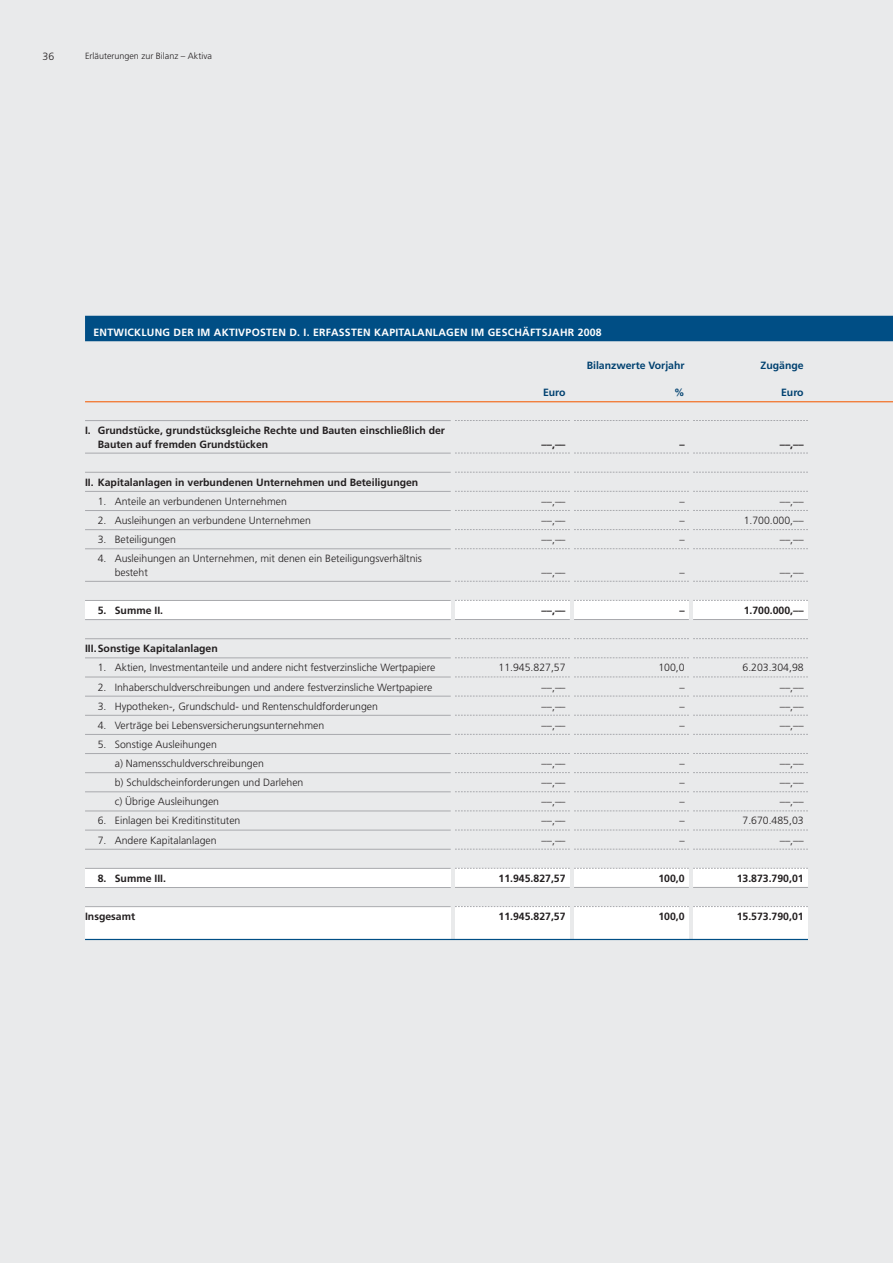
<style>
.page{position:relative;width:893px;height:1263px;background:#e9eaeb}
.page>*{position:absolute;margin:0;border:0;box-sizing:border-box;transform-origin:0 0}
.t1{font:300 10.5px/13.4px "Frutiger LT";color:#231f20}
.t2{font:700 10.5px/13.4px "Frutiger LT";color:#231f20}
.t3{font:700 10.5px "Frutiger LT";letter-spacing:.025em;color:#fff}
.t4{font:700 10.5px "Frutiger LT";color:#004170}
.t5{font:300 9px "Frutiger LT";color:#231f20}
</style>
<div class="page">
<div style="left:85px;top:600px;width:366px;height:19px;background:#fff"></div>
<div style="left:85px;top:868px;width:366px;height:19px;background:#fff"></div>
<div style="left:85px;top:907px;width:366px;height:32px;background:#fff"></div>
<div style="left:455px;top:600px;width:115px;height:19px;background:#fff"></div>
<div style="left:455px;top:868px;width:115px;height:19px;background:#fff"></div>
<div style="left:455px;top:907px;width:115px;height:32px;background:#fff"></div>
<div style="left:574px;top:600px;width:115px;height:19px;background:#fff"></div>
<div style="left:574px;top:868px;width:115px;height:19px;background:#fff"></div>
<div style="left:574px;top:907px;width:115px;height:32px;background:#fff"></div>
<div style="left:693px;top:600px;width:115px;height:19px;background:#fff"></div>
<div style="left:693px;top:868px;width:115px;height:19px;background:#fff"></div>
<div style="left:693px;top:907px;width:115px;height:32px;background:#fff"></div>
<div style="left:85px;top:316px;width:808px;height:25px;background:#004e85"></div>
<hr style="left:85px;top:401px;width:808px;height:1px;background:#f36e21">
<hr style="left:85px;top:420px;width:366px;height:1px;background:#a8a9ad">
<hr style="left:85px;top:453px;width:366px;height:1px;background:#a8a9ad">
<hr style="left:85px;top:472px;width:366px;height:1px;background:#a8a9ad">
<hr style="left:85px;top:491px;width:366px;height:1px;background:#a8a9ad">
<hr style="left:85px;top:510px;width:366px;height:1px;background:#a8a9ad">
<hr style="left:85px;top:529px;width:366px;height:1px;background:#a8a9ad">
<hr style="left:85px;top:548px;width:366px;height:1px;background:#a8a9ad">
<hr style="left:85px;top:581px;width:366px;height:1px;background:#a8a9ad">
<hr style="left:85px;top:600px;width:366px;height:1px;background:#a8a9ad">
<hr style="left:85px;top:619px;width:366px;height:1px;background:#a8a9ad">
<hr style="left:85px;top:638px;width:366px;height:1px;background:#a8a9ad">
<hr style="left:85px;top:657px;width:366px;height:1px;background:#a8a9ad">
<hr style="left:85px;top:677px;width:366px;height:1px;background:#a8a9ad">
<hr style="left:85px;top:696px;width:366px;height:1px;background:#a8a9ad">
<hr style="left:85px;top:715px;width:366px;height:1px;background:#a8a9ad">
<hr style="left:85px;top:734px;width:366px;height:1px;background:#a8a9ad">
<hr style="left:85px;top:753px;width:366px;height:1px;background:#a8a9ad">
<hr style="left:85px;top:772px;width:366px;height:1px;background:#a8a9ad">
<hr style="left:85px;top:791px;width:366px;height:1px;background:#a8a9ad">
<hr style="left:85px;top:811px;width:366px;height:1px;background:#a8a9ad">
<hr style="left:85px;top:830px;width:366px;height:1px;background:#a8a9ad">
<hr style="left:85px;top:849px;width:366px;height:1px;background:#a8a9ad">
<hr style="left:85px;top:868px;width:366px;height:1px;background:#a8a9ad">
<hr style="left:85px;top:887px;width:366px;height:1px;background:#a8a9ad">
<hr style="left:85px;top:906px;width:366px;height:1px;background:#a8a9ad">
<hr style="left:85px;top:939px;width:808px;height:1px;background:#004e85">
<svg style="left:455px;top:420px;width:353px;height:1px"></svg>
<svg style="left:455px;top:453px;width:353px;height:1px"></svg>
<svg style="left:455px;top:472px;width:353px;height:1px"></svg>
<svg style="left:455px;top:491px;width:353px;height:1px"></svg>
<svg style="left:455px;top:510px;width:353px;height:1px"></svg>
<svg style="left:455px;top:529px;width:353px;height:1px"></svg>
<svg style="left:455px;top:548px;width:353px;height:1px"></svg>
<svg style="left:455px;top:581px;width:353px;height:1px"></svg>
<svg style="left:455px;top:600px;width:353px;height:1px"></svg>
<hr style="left:693px;top:619px;width:115px;height:1px;background:#a8a9ad">
<hr style="left:574px;top:619px;width:115px;height:1px;background:#a8a9ad">
<hr style="left:455px;top:619px;width:115px;height:1px;background:#a8a9ad">
<svg style="left:455px;top:638px;width:353px;height:1px"></svg>
<svg style="left:455px;top:657px;width:353px;height:1px"></svg>
<svg style="left:455px;top:677px;width:353px;height:1px"></svg>
<svg style="left:455px;top:696px;width:353px;height:1px"></svg>
<svg style="left:455px;top:715px;width:353px;height:1px"></svg>
<svg style="left:455px;top:734px;width:353px;height:1px"></svg>
<svg style="left:455px;top:753px;width:353px;height:1px"></svg>
<svg style="left:455px;top:772px;width:353px;height:1px"></svg>
<svg style="left:455px;top:791px;width:353px;height:1px"></svg>
<svg style="left:455px;top:810px;width:353px;height:1px"></svg>
<svg style="left:455px;top:830px;width:353px;height:1px"></svg>
<svg style="left:455px;top:849px;width:353px;height:1px"></svg>
<svg style="left:455px;top:868px;width:353px;height:1px"></svg>
<hr style="left:693px;top:887px;width:115px;height:1px;background:#a8a9ad">
<hr style="left:574px;top:887px;width:115px;height:1px;background:#a8a9ad">
<hr style="left:455px;top:887px;width:115px;height:1px;background:#a8a9ad">
<svg style="left:455px;top:906px;width:353px;height:1px"></svg>
<div style="left:808px;top:933px;width:85px;height:44px;background:#e9eaeb"></div>
<p class="t1" style="left:43px;top:51px;width:13px">36</p>
<p class="t5" style="left:85px;top:53px;width:128px">Erläuterungen zur Bilanz – Aktiva</p>
<p class="t3" style="left:94px;top:328px;width:510px">ENTWICKLUNG DER IM AKTIVPOSTEN D. I. ERFASSTEN KAPITALANLAGEN IM GESCHÄFTSJAHR 2008</p>
<p class="t4" style="left:587px;top:361px;width:99px">Bilanzwerte Vorjahr</p>
<p class="t4" style="left:761px;top:361px;width:45px">Zugänge</p>
<p class="t4" style="left:543px;top:388px;width:24px">Euro</p>
<p class="t4" style="left:674px;top:388px;width:12px">%</p>
<p class="t4" style="left:781px;top:388px;width:24px">Euro</p>
<p class="t2" style="left:98px;top:425px;width:349px;text-indent:-13px">I. Grundstücke, grundstücksgleiche Rechte und Bauten einschließlich der<br>Bauten auf fremden Grundstücken</p>
<p class="t2" style="left:542px;top:438px;width:25px">––,––</p>
<p class="t2" style="left:679px;top:438px;width:7px">–</p>
<p class="t2" style="left:780px;top:438px;width:25px">––,––</p>
<p class="t2" style="left:85px;top:476px;width:335px">II. Kapitalanlagen in verbundenen Unternehmen und Beteiligungen</p>
<p class="t1" style="left:98px;top:495px;width:191px">1. Anteile an verbundenen Unternehmen</p>
<p class="t1" style="left:542px;top:495px;width:25px">––,––</p>
<p class="t1" style="left:679px;top:495px;width:7px">–</p>
<p class="t1" style="left:780px;top:495px;width:25px">––,––</p>
<p class="t1" style="left:98px;top:514px;width:215px">2. Ausleihungen an verbundene Unternehmen</p>
<p class="t1" style="left:542px;top:514px;width:25px">––,––</p>
<p class="t1" style="left:679px;top:514px;width:7px">–</p>
<p class="t1" style="left:744px;top:514px;width:62px">1.700.000,––</p>
<p class="t1" style="left:98px;top:534px;width:80px">3. Beteiligungen</p>
<p class="t1" style="left:542px;top:534px;width:25px">––,––</p>
<p class="t1" style="left:679px;top:534px;width:7px">–</p>
<p class="t1" style="left:780px;top:534px;width:25px">––,––</p>
<p class="t1" style="left:115px;top:553px;width:309px;text-indent:-17px">4. Ausleihungen an Unternehmen, mit denen ein Beteiligungsverhältnis besteht</p>
<p class="t1" style="left:542px;top:566px;width:25px">––,––</p>
<p class="t1" style="left:679px;top:566px;width:7px">–</p>
<p class="t1" style="left:780px;top:566px;width:25px">––,––</p>
<p class="t2" style="left:98px;top:604px;width:67px">5. Summe II.</p>
<p class="t2" style="left:542px;top:604px;width:25px">––,––</p>
<p class="t2" style="left:679px;top:604px;width:7px">–</p>
<p class="t2" style="left:744px;top:604px;width:62px">1.700.000,––</p>
<p class="t2" style="left:85px;top:643px;width:134px">III.Sonstige Kapitalanlagen</p>
<p class="t1" style="left:98px;top:662px;width:339px">1. Aktien, Investmentanteile und andere nicht festverzinsliche Wertpapiere</p>
<p class="t1" style="left:499px;top:662px;width:69px">11.945.827,57</p>
<p class="t1" style="left:658px;top:662px;width:28px">100,0</p>
<p class="t1" style="left:742px;top:662px;width:63px">6.203.304,98</p>
<p class="t1" style="left:98px;top:681px;width:336px">2. Inhaberschuldverschreibungen und andere festverzinsliche Wertpapiere</p>
<p class="t1" style="left:542px;top:681px;width:25px">––,––</p>
<p class="t1" style="left:679px;top:681px;width:7px">–</p>
<p class="t1" style="left:780px;top:681px;width:25px">––,––</p>
<p class="t1" style="left:98px;top:700px;width:282px">3. Hypotheken-, Grundschuld- und Rentenschuldforderungen</p>
<p class="t1" style="left:542px;top:700px;width:25px">––,––</p>
<p class="t1" style="left:679px;top:700px;width:7px">–</p>
<p class="t1" style="left:780px;top:700px;width:25px">––,––</p>
<p class="t1" style="left:98px;top:719px;width:228px">4. Verträge bei Lebensversicherungsunternehmen</p>
<p class="t1" style="left:542px;top:719px;width:25px">––,––</p>
<p class="t1" style="left:679px;top:719px;width:7px">–</p>
<p class="t1" style="left:780px;top:719px;width:25px">––,––</p>
<p class="t1" style="left:115px;top:735px;width:151px;line-height:19.2px;text-indent:-17px">5. Sonstige Ausleihungen<br>a) Namensschuldverschreibungen</p>
<p class="t1" style="left:542px;top:757px;width:25px">––,––</p>
<p class="t1" style="left:679px;top:757px;width:7px">–</p>
<p class="t1" style="left:780px;top:757px;width:25px">––,––</p>
<p class="t1" style="left:115px;top:777px;width:190px">b) Schuldscheinforderungen und Darlehen</p>
<p class="t1" style="left:542px;top:777px;width:25px">––,––</p>
<p class="t1" style="left:679px;top:777px;width:7px">–</p>
<p class="t1" style="left:780px;top:777px;width:25px">––,––</p>
<p class="t1" style="left:115px;top:796px;width:106px">c) Übrige Ausleihungen</p>
<p class="t1" style="left:542px;top:796px;width:25px">––,––</p>
<p class="t1" style="left:679px;top:796px;width:7px">–</p>
<p class="t1" style="left:780px;top:796px;width:25px">––,––</p>
<p class="t1" style="left:98px;top:815px;width:144px">6. Einlagen bei Kreditinstituten</p>
<p class="t1" style="left:542px;top:815px;width:25px">––,––</p>
<p class="t1" style="left:679px;top:815px;width:7px">–</p>
<p class="t1" style="left:742px;top:815px;width:63px">7.670.485,03</p>
<p class="t1" style="left:98px;top:834px;width:120px">7. Andere Kapitalanlagen</p>
<p class="t1" style="left:542px;top:834px;width:25px">––,––</p>
<p class="t1" style="left:679px;top:834px;width:7px">–</p>
<p class="t1" style="left:780px;top:834px;width:25px">––,––</p>
<p class="t2" style="left:98px;top:872px;width:70px">8. Summe III.</p>
<p class="t2" style="left:499px;top:872px;width:69px">11.945.827,57</p>
<p class="t2" style="left:658px;top:872px;width:28px">100,0</p>
<p class="t2" style="left:737px;top:872px;width:69px">13.873.790,01</p>
<p class="t2" style="left:85px;top:911px;width:52px">Insgesamt</p>
<p class="t2" style="left:499px;top:911px;width:69px">11.945.827,57</p>
<p class="t2" style="left:658px;top:911px;width:28px">100,0</p>
<p class="t2" style="left:737px;top:911px;width:69px">15.573.790,01</p>
</div>
